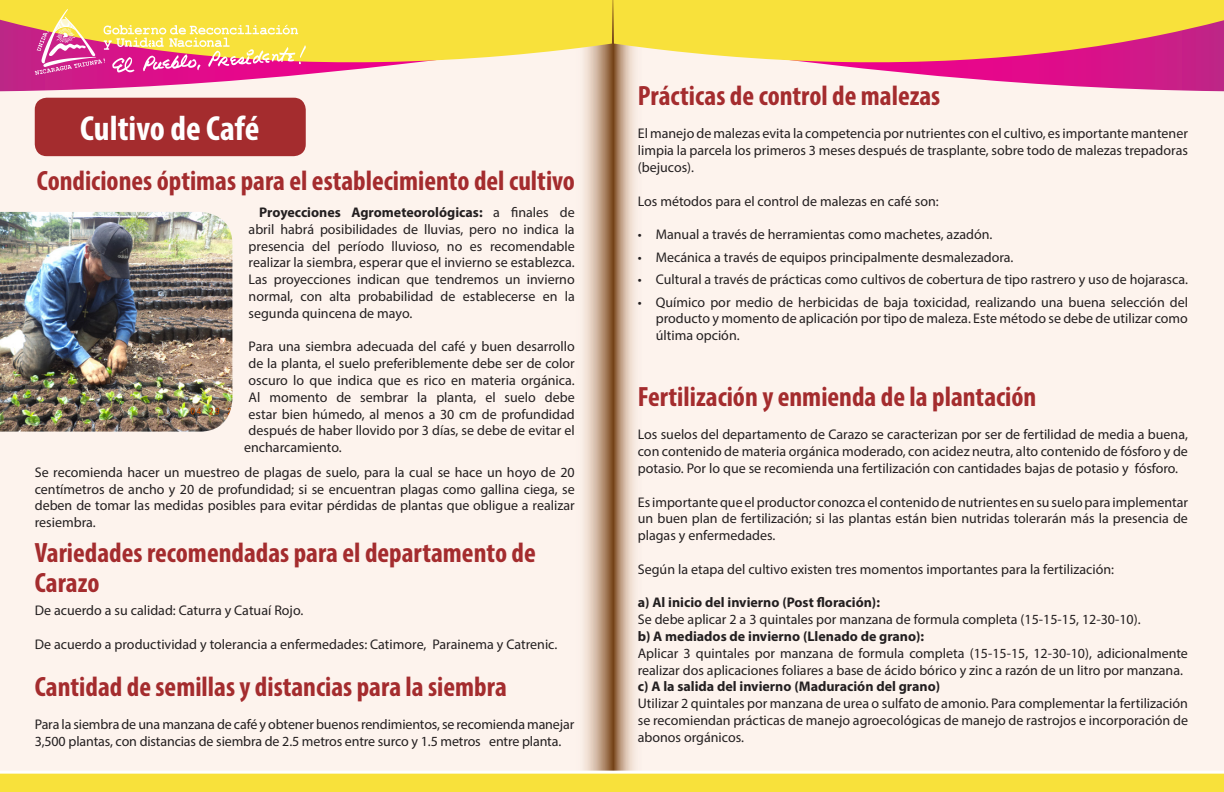
<style>
.page{position:relative;width:1224px;height:792px;background:#fff}
.page>*{position:absolute;margin:0;border:0;box-sizing:border-box;transform-origin:0 0}
.t1{font:700 condensed 35px "Myriad Pro";color:#fff}
.t2{font:700 condensed 28px "Myriad Pro";color:#a42c2e}
.t3{font:14px/16.8px "Myriad Pro";color:#231f20;text-align:justify}
.t4{font:700 14px "Myriad Pro";color:#231f20}
.s1{font-weight:700}
</style>
<div class="page">
<div style="left:0;top:0;width:612px;height:792px;background:#fdf3ed"></div>
<div style="left:612px;top:0;width:612px;height:792px;background:#fdf3ed"></div>
<svg style="left:583px;top:75px;width:52px;height:696px;background:#c6a891"></svg>
<svg style="left:0;top:75px;width:612px;height:16px"></svg>
<svg style="left:614px;top:75px;width:610px;height:16px"></svg>
<svg style="left:0;top:0;width:1224px;height:75px;background:#f1bb61"></svg>
<svg style="left:0;top:771px;width:1224px;height:21px;background:#f8e453"></svg>
<div style="left:35px;top:98px;width:271px;height:58px;background:#a42c2e;border-radius:12px"></div>
<img style="left:0;top:212px;width:232px;height:220px">
<p class="t1" style="left:80px;top:107px;width:181px">Cultivo de Café</p>
<p class="t2" style="left:37px;top:163px;width:540px">Condiciones óptimas para el establecimiento del cultivo</p>
<p class="t3" style="left:249px;top:204px;width:328px;text-indent:11px"><span class="s1">Proyecciones Agrometeorológicas:</span> a finales de abril habrá posibilidades de lluvias, pero no indica la presencia del período lluvioso, no es recomendable realizar la siembra, esperar que el invierno se establezca.<br>Las proyecciones indican que tendremos un invierno normal, con alta probabilidad de establecerse en la segunda quincena de mayo.</p>
<p class="t3" style="left:249px;top:338px;width:328px">Para una siembra adecuada del café y buen desarrollo</p>
<p class="t3" style="left:249px;top:355px;width:328px">de la planta, el suelo preferiblemente debe ser de color</p>
<p class="t3" style="left:249px;top:372px;width:328px">oscuro lo que indica que es rico en materia orgánica.</p>
<p class="t3" style="left:249px;top:389px;width:328px">Al momento de sembrar la planta, el suelo debe</p>
<p class="t3" style="left:249px;top:405px;width:328px">estar bien húmedo, al menos a 30 cm de profundidad</p>
<p class="t3" style="left:249px;top:422px;width:328px">después de haber llovido por 3 días, se debe de evitar el</p>
<p class="t3" style="left:244px;top:439px;width:99px">encharcamiento.</p>
<p class="t3" style="left:35px;top:464px;width:541px">Se recomienda hacer un muestreo de plagas de suelo, para la cual se hace un hoyo de 20 centímetros de ancho y 20 de profundidad; si se encuentran plagas como gallina ciega, se deben de tomar las medidas posibles para evitar pérdidas de plantas que obligue a realizar resiembra.</p>
<p class="t2" style="left:35px;top:535px;width:503px">Variedades recomendadas para el departamento de</p>
<p class="t2" style="left:35px;top:565px;width:66px">Carazo</p>
<p class="t3" style="left:35px;top:602px;width:270px">De acuerdo a su calidad: Caturra y Catuaí Rojo.</p>
<p class="t3" style="left:35px;top:635px;width:524px">De acuerdo a productividad y tolerancia a enfermedades: Catimore, Parainema y Catrenic.</p>
<p class="t2" style="left:35px;top:669px;width:474px">Cantidad de semillas y distancias para la siembra</p>
<p class="t3" style="left:35px;top:716px;width:541px">Para la siembra de una manzana de café y obtener buenos rendimientos, se recomienda manejar<br>3,500 plantas, con distancias de siembra de 2.5 metros entre surco y 1.5 metros entre planta.</p>
<p class="t2" style="left:638px;top:78px;width:304px">Prácticas de control de malezas</p>
<p class="t3" style="left:638px;top:125px;width:552px">El manejo de malezas evita la competencia por nutrientes con el cultivo, es importante mantener limpia la parcela los primeros 3 meses después de trasplante, sobre todo de malezas trepadoras (bejucos).</p>
<p class="t3" style="left:638px;top:192px;width:302px">Los métodos para el control de malezas en café son:</p>
<p class="t3" style="left:638px;top:226px;width:356px">• Manual a través de herramientas como machetes, azadón.</p>
<p class="t3" style="left:638px;top:248px;width:377px">• Mecánica a través de equipos principalmente desmalezadora.</p>
<p class="t3" style="left:638px;top:271px;width:552px">• Cultural a través de prácticas como cultivos de cobertura de tipo rastrero y uso de hojarasca.</p>
<p class="t3" style="left:656px;top:293px;width:534px;text-indent:-18px">• Químico por medio de herbicidas de baja toxicidad, realizando una buena selección del producto y momento de aplicación por tipo de maleza. Este método se debe de utilizar como última opción.</p>
<p class="t2" style="left:638px;top:379px;width:400px">Fertilización y enmienda de la plantación</p>
<p class="t3" style="left:638px;top:426px;width:552px">Los suelos del departamento de Carazo se caracterizan por ser de fertilidad de media a buena, con contenido de materia orgánica moderado, con acidez neutra, alto contenido de fósforo y de potasio. Por lo que se recomienda una fertilización con cantidades bajas de potasio y fósforo.</p>
<p class="t3" style="left:638px;top:493px;width:552px">Es importante que el productor conozca el contenido de nutrientes en su suelo para implementar un buen plan de fertilización; si las plantas están bien nutridas tolerarán más la presencia de plagas y enfermedades.</p>
<p class="t3" style="left:638px;top:560px;width:478px">Según la etapa del cultivo existen tres momentos importantes para la fertilización:</p>
<p class="t4" style="left:638px;top:593px;width:244px">a) Al inicio del invierno (Post floración):</p>
<p class="t3" style="left:638px;top:611px;width:504px">Se debe aplicar 2 a 3 quintales por manzana de formula completa (15-15-15, 12-30-10).</p>
<p class="t4" style="left:638px;top:627px;width:288px">b) A mediados de invierno (Llenado de grano):</p>
<p class="t3" style="left:638px;top:644px;width:552px">Aplicar 3 quintales por manzana de formula completa (15-15-15, 12-30-10), adicionalmente realizar dos aplicaciones foliares a base de ácido bórico y zinc a razón de un litro por manzana.</p>
<p class="t4" style="left:638px;top:677px;width:304px">c) A la salida del invierno (Maduración del grano)</p>
<p class="t3" style="left:638px;top:695px;width:552px">Utilizar 2 quintales por manzana de urea o sulfato de amonio. Para complementar la fertilización se recomiendan prácticas de manejo agroecológicas de manejo de rastrojos e incorporación de abonos orgánicos.</p>
</div>
